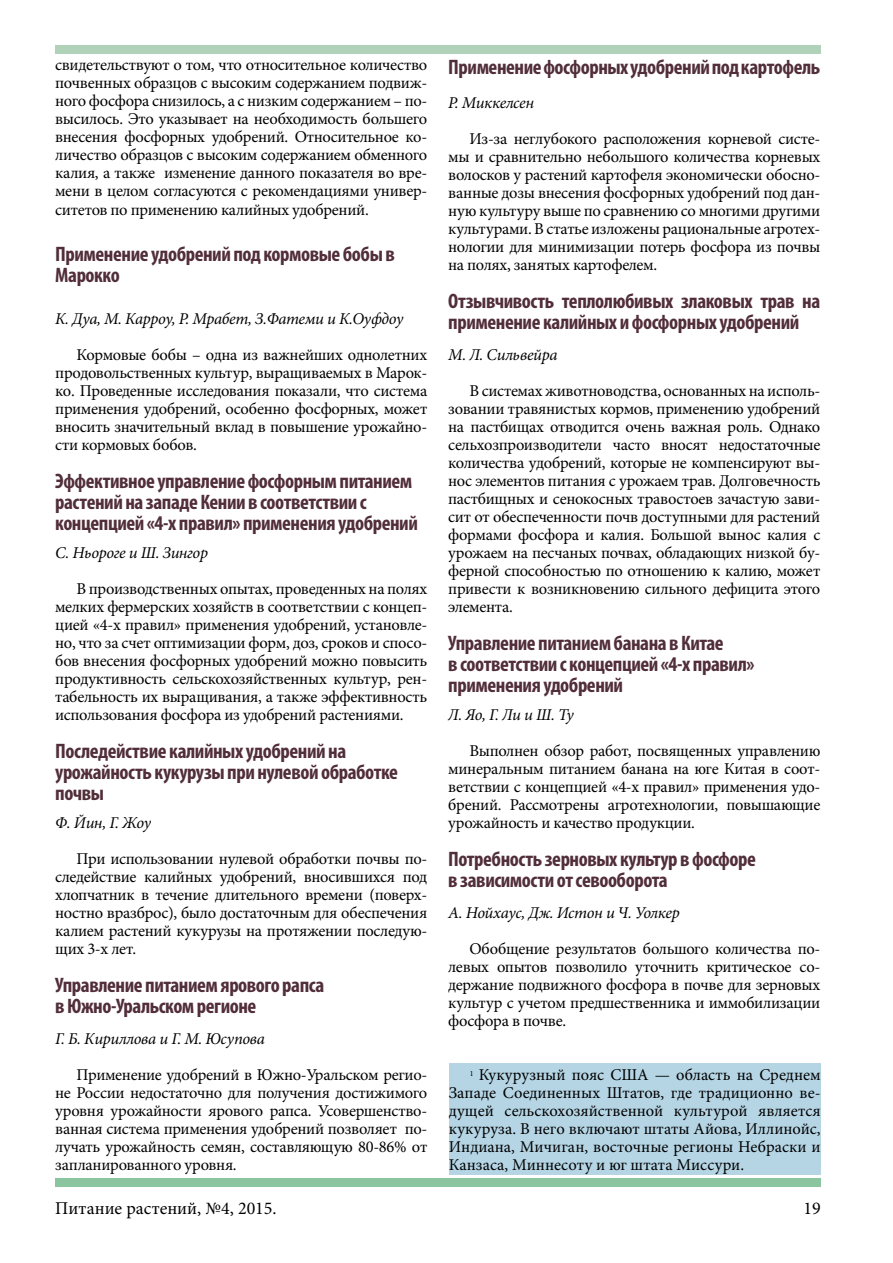
<style>
.page{position:relative;width:893px;height:1263px;background:#fff}
.page>*{position:absolute;margin:0;border:0;box-sizing:border-box;transform-origin:0 0}
.t1{font:700 condensed 21px/21px "Myriad Pro";letter-spacing:-.02em;color:#512e39}
.t2{font:18px "Minion Pro";color:#000}
.t3{font:16.5px/18px "Minion Pro";letter-spacing:-.02em;color:#000;text-align:justify}
.t4{font:italic 16.5px "Minion Pro";letter-spacing:-.02em;color:#000}
</style>
<div class="page">
<div style="left:56px;top:45px;width:764px;height:9px;background:#b0d2b8"></div>
<div style="left:55px;top:1178px;width:766px;height:9px;background:#8bc5a0"></div>
<div style="left:449px;top:1063px;width:372px;height:111px;background:#b5d5e5"></div>
<p class="t3" style="left:55px;top:56px;width:374px">свидетельствуют о том, что относительное количество почвенных образцов с высоким содержанием подвиж&shy;ного фосфора снизилось, а с низким содержанием – по&shy;высилось. Это указывает на необходимость большего внесения фосфорных удобрений. Относительное ко&shy;личество образцов с высоким содержанием обменного калия, а также изменение данного показателя во вре&shy;мени в целом согласуются с рекомендациями универ&shy;ситетов по применению калийных удобрений.</p>
<p class="t1" style="left:55px;top:243px;width:341px">Применение удобрений под кормовые бобы в<br>Марокко</p>
<p class="t4" style="left:55px;top:307px;width:350px">К. Дуа, М. Карроу, Р. Мрабет, З.Фатеми и К.Оуфдоу</p>
<p class="t3" style="left:55px;top:346px;width:374px;text-indent:21px">Кормовые бобы – одна из важнейших однолетних продовольственных культур, выращиваемых в Марок&shy;ко. Проведенные исследования показали, что система применения удобрений, особенно фосфорных, может вносить значительный вклад в повышение урожайно&shy;сти кормовых бобов.</p>
<p class="t1" style="left:55px;top:470px;width:364px">Эффективное управление фосфорным питанием растений на западе Кении в соответствии с концепцией «4-х правил» применения удобрений</p>
<p class="t4" style="left:55px;top:541px;width:154px">С. Ньороге и Ш. Зингор</p>
<p class="t3" style="left:55px;top:580px;width:374px;text-indent:21px">В производственных опытах, проведенных на полях мелких фермерских хозяйств в соответствии с концеп&shy;цией «4-х правил» применения удобрений, установле&shy;но, что за счет оптимизации форм, доз, сроков и спосо&shy;бов внесения фосфорных удобрений можно повысить продуктивность сельскохозяйственных культур, рен&shy;табельность их выращивания, а также эффективность использования фосфора из удобрений растениями.</p>
<p class="t1" style="left:55px;top:740px;width:344px">Последействие калийных удобрений на урожайность кукурузы при нулевой обработке почвы</p>
<p class="t4" style="left:55px;top:811px;width:97px">Ф. Йин, Г. Жоу</p>
<p class="t3" style="left:55px;top:850px;width:374px;text-indent:21px">При использовании нулевой обработки почвы по&shy;следействие калийных удобрений, вносившихся под хлопчатник в течение длительного времени (поверх&shy;ностно вразброс), было достаточным для обеспечения калием растений кукурузы на протяжении последую&shy;щих 3-х лет.</p>
<p class="t1" style="left:55px;top:974px;width:271px">Управление питанием ярового рапса в Южно-Уральском регионе</p>
<p class="t4" style="left:55px;top:1027px;width:211px">Г. Б. Кириллова и Г. М. Юсупова</p>
<p class="t3" style="left:55px;top:1066px;width:374px;text-indent:21px">Применение удобрений в Южно-Уральском регио&shy;не России недостаточно для получения достижимого уровня урожайности ярового рапса. Усовершенство&shy;ванная система применения удобрений позволяет по&shy;лучать урожайность семян, составляющую 80-86% от запланированного уровня.</p>
<p class="t1" style="left:448px;top:56px;width:374px">Применение фосфорных удобрений под картофель</p>
<p class="t4" style="left:448px;top:91px;width:87px">Р. Миккелсен</p>
<p class="t3" style="left:448px;top:130px;width:374px;text-indent:21px">Из-за неглубокого расположения корневой систе&shy;мы и сравнительно небольшого количества корневых волосков у растений картофеля экономически обосно&shy;ванные дозы внесения фосфорных удобрений под дан&shy;ную культуру выше по сравнению со многими другими культурами. В статье изложены рациональные агротех&shy;нологии для минимизации потерь фосфора из почвы на полях, занятых картофелем.</p>
<p class="t1" style="left:448px;top:290px;width:374px">Отзывчивость теплолюбивых злаковых трав на применение калийных и фосфорных удобрений</p>
<p class="t4" style="left:448px;top:343px;width:111px">М. Л. Сильвейра</p>
<p class="t3" style="left:448px;top:382px;width:374px;text-indent:21px">В системах животноводства, основанных на исполь&shy;зовании травянистых кормов, применению удобрений на пастбищах отводится очень важная роль. Однако сельхозпроизводители часто вносят недостаточные количества удобрений, которые не компенсируют вы&shy;нос элементов питания с урожаем трав. Долговечность пастбищных и сенокосных травостоев зачастую зави&shy;сит от обеспеченности почв доступными для растений формами фосфора и калия. Большой вынос калия с урожаем на песчаных почвах, обладающих низкой бу&shy;ферной способностью по отношению к калию, может привести к возникновению сильного дефицита этого элемента.</p>
<p class="t1" style="left:448px;top:632px;width:308px">Управление питанием банана в Китае<br>в соответствии с концепцией «4-х правил» применения удобрений</p>
<p class="t4" style="left:448px;top:703px;width:127px">Л. Яо, Г. Ли и Ш. Ту</p>
<p class="t3" style="left:448px;top:742px;width:374px;text-indent:21px">Выполнен обзор работ, посвященных управлению минеральным питанием банана на юге Китая в соот&shy;ветствии с концепцией «4-х правил» применения удо&shy;брений. Рассмотрены агротехнологии, повышающие урожайность и качество продукции.</p>
<p class="t1" style="left:448px;top:848px;width:309px">Потребность зерновых культур в фосфоре в зависимости от севооборота</p>
<p class="t4" style="left:448px;top:901px;width:233px">А. Нойхаус, Дж. Истон и Ч. Уолкер</p>
<p class="t3" style="left:448px;top:940px;width:374px;text-indent:21px">Обобщение результатов большого количества по&shy;левых опытов позволило уточнить критическое со&shy;держание подвижного фосфора в почве для зерновых культур с учетом предшественника и иммобилизации фосфора в почве.</p>
<p class="t3" style="left:449px;top:1066px;width:373px;text-indent:21px"><sup>1</sup> Кукурузный пояс США — область на Среднем Западе Соединенных Штатов, где традиционно ве&shy;дущей сельскохозяйственной культурой является кукуруза. В него включают штаты Айова, Иллинойс, Индиана, Мичиган, восточные регионы Небраски и Канзаса, Миннесоту и юг штата Миссури.</p>
<p class="t2" style="left:55px;top:1196px;width:223px">Питание растений, №4, 2015.</p>
<p class="t2" style="left:803px;top:1196px;width:19px">19</p>
</div>
